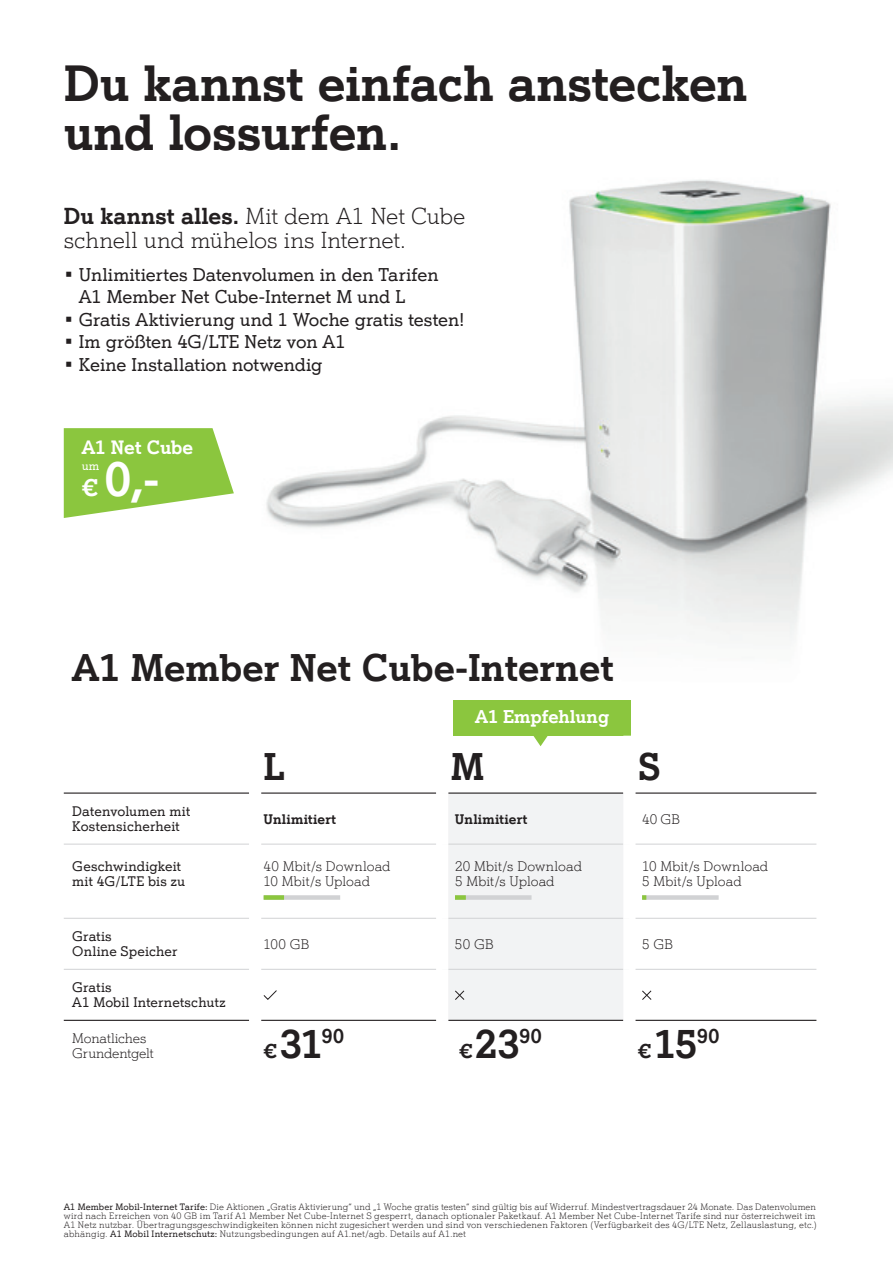
<style>
.page{position:relative;width:893px;height:1263px;background:#fff}
.page>*{position:absolute;margin:0;border:0;box-sizing:border-box;transform-origin:0 0}
.t1{font:700 49.5px/49.5px "A1 Einfach";letter-spacing:-.005em;color:#231f20}
.t2{font:700 46.95px "A1 Einfach";color:#fff}
.t3{font:700 37.5px "A1 Einfach";color:#231f20}
.t4{font:22.5px/24px "A1 Einfach Leicht";letter-spacing:-.005em;color:#231f20}
.t5{font:700 19.5px "A1 Einfach";color:#231f20}
.t6{font:700 18.75px "A1 Einfach";letter-spacing:-.01em;color:#fff}
.t7{font:500 18px/22.5px "A1 Einfach";color:#231f20}
.t8{font:700 18px "A1 Einfach";color:#fff}
.t9{font:13.5px/15px "A1 Einfach Leicht";letter-spacing:-.005em;color:#231f20}
.t10{font:500 13.5px/15px "A1 Einfach";letter-spacing:.01em;color:#231f20}
.t11{font:700 13.5px "A1 Einfach";letter-spacing:.015em;color:#231f20}
.t12{font:500 11.7px "A1 Einfach";color:#fff}
.t13{font:9px/9px "A1 Einfach Leicht";letter-spacing:.02em;color:#231f20}
.s1{font-family:"A1 Einfach";font-weight:700}
.s2{font-size:23.55px}
.s3{font-size:39px}
.s4{font-family:"A1 Einfach";font-weight:500}
</style>
<div class="page">
<img style="left:63px;top:180px;width:830px;height:521px">
<div style="left:453px;top:701px;width:178px;height:35px;background:#8bc63e"></div>
<svg style="left:533px;top:736px;width:15px;height:10px"></svg>
<svg style="left:64px;top:428px;width:170px;height:90px"></svg>
<hr style="left:64px;top:792px;width:185px;height:2px;background:#231f20">
<hr style="left:261px;top:792px;width:175px;height:2px;background:#231f20">
<hr style="left:448px;top:792px;width:175px;height:2px;background:#231f20">
<hr style="left:635px;top:792px;width:181px;height:2px;background:#231f20">
<hr style="left:64px;top:1020px;width:185px;height:1px;background:#231f20">
<hr style="left:261px;top:1020px;width:175px;height:1px;background:#231f20">
<hr style="left:448px;top:1020px;width:175px;height:1px;background:#231f20">
<hr style="left:635px;top:1020px;width:181px;height:1px;background:#231f20">
<div style="left:810px;top:646px;width:12px;height:90px;background:#fff"></div>
<hr style="left:64px;top:844px;width:185px;height:1px;background:#d1d2d4">
<hr style="left:261px;top:844px;width:175px;height:1px;background:#d1d2d4">
<hr style="left:64px;top:918px;width:185px;height:1px;background:#d1d2d4">
<hr style="left:261px;top:918px;width:175px;height:1px;background:#d1d2d4">
<hr style="left:64px;top:969px;width:185px;height:1px;background:#d1d2d4">
<hr style="left:261px;top:969px;width:175px;height:1px;background:#d1d2d4">
<div style="left:264px;top:895px;width:76px;height:5px;background:#d1d2d4"></div>
<div style="left:264px;top:895px;width:20px;height:5px;background:#8bc63e"></div>
<svg style="left:263px;top:990px;width:14px;height:10px"></svg>
<svg style="left:448px;top:793px;width:368px;height:227px"></svg>
<h1 class="t1" style="left:64px;top:58px;width:685px">Du kannst einfach anstecken und lossurfen.</h1>
<h3 class="t4" style="left:64px;top:204px;width:403px"><span class="s1">Du kannst alles.</span> Mit dem A1 Net Cube schnell und mühelos ins Internet.</h3>
<h3 class="t7" style="left:79px;top:263px;width:361px;text-indent:-15px">• Unlimitiertes Datenvolumen in den Tarifen<br>A1 Member Net Cube-Internet M und L</h3>
<h3 class="t7" style="left:64px;top:308px;width:402px">• Gratis Aktivierung und 1 Woche gratis testen!</h3>
<h3 class="t7" style="left:64px;top:330px;width:283px">• Im größten 4G/LTE Netz von A1</h3>
<h3 class="t7" style="left:64px;top:353px;width:260px">• Keine Installation notwendig</h3>
<h3 class="t6" style="left:82px;top:435px;width:113px">A1 Net Cube</h3>
<h2 class="t2" style="left:82px;top:449px;width:79px"><span class="s2">€</span> 0,-</h2>
<p class="t12" style="left:82px;top:459px;width:19px">um</p>
<h3 class="t3" style="left:72px;top:643px;width:543px">A1 Member Net Cube-Internet</h3>
<h3 class="t8" style="left:475px;top:705px;width:136px">A1 Empfehlung</h3>
<h3 class="t3" style="left:264px;top:743px;width:23px">L</h3>
<h3 class="t3" style="left:451px;top:743px;width:35px">M</h3>
<h3 class="t3" style="left:638px;top:743px;width:24px">S</h3>
<h3 class="t10" style="left:72px;top:804px;width:119px">Datenvolumen mit<br>Kostensicherheit</h3>
<h3 class="t11" style="left:264px;top:810px;width:74px">Unlimitiert</h3>
<h3 class="t11" style="left:455px;top:810px;width:74px">Unlimitiert</h3>
<h3 class="t9" style="left:642px;top:811px;width:40px">40 GB</h3>
<h3 class="t10" style="left:72px;top:859px;width:114px">Geschwindigkeit mit 4G/LTE bis zu</h3>
<h3 class="t9" style="left:264px;top:859px;width:129px">40 Mbit/s Download<br>10 Mbit/s Upload</h3>
<h3 class="t9" style="left:455px;top:859px;width:129px">20 Mbit/s Download<br>5 Mbit/s Upload</h3>
<h3 class="t9" style="left:642px;top:859px;width:128px">10 Mbit/s Download<br>5 Mbit/s Upload</h3>
<h3 class="t10" style="left:72px;top:929px;width:107px">Gratis<br>Online Speicher</h3>
<h3 class="t9" style="left:264px;top:936px;width:47px">100 GB</h3>
<h3 class="t9" style="left:455px;top:936px;width:40px">50 GB</h3>
<h3 class="t9" style="left:642px;top:936px;width:33px">5 GB</h3>
<h3 class="t10" style="left:72px;top:980px;width:155px">Gratis<br>A1 Mobil Internetschutz</h3>
<h3 class="t9" style="left:72px;top:1031px;width:83px">Monatliches<br>Grundentgelt</h3>
<h3 class="t5" style="left:264px;top:1024px;width:82px">€<span class="s3">31</span>90</h3>
<h3 class="t5" style="left:459px;top:1024px;width:84px">€<span class="s3">23</span>90</h3>
<h3 class="t5" style="left:638px;top:1024px;width:83px">€<span class="s3">15</span>90</h3>
<p class="t13" style="left:64px;top:1203px;width:755px"><span class="s4">A1 Member Mobil-Internet Tarife:</span> Die Aktionen „Gratis Aktivierung“ und „1 Woche gratis testen“ sind gültig bis auf Widerruf. Mindestvertragsdauer 24 Monate. Das Datenvolumen wird nach Erreichen von 40 GB im Tarif A1 Member Net Cube-Internet S gesperrt, danach optionaler Paketkauf. A1 Member Net Cube-Internet Tarife sind nur österreichweit im A1 Netz nutzbar. Übertragungsgeschwindigkeiten können nicht zugesichert werden und sind von verschiedenen Faktoren (Verfügbarkeit des 4G/LTE Netz, Zellauslastung, etc.) abhängig. <span class="s4">A1 Mobil Internetschutz:</span> Nutzungsbedingungen auf A1.net/agb. Details auf A1.net</p>
</div>
